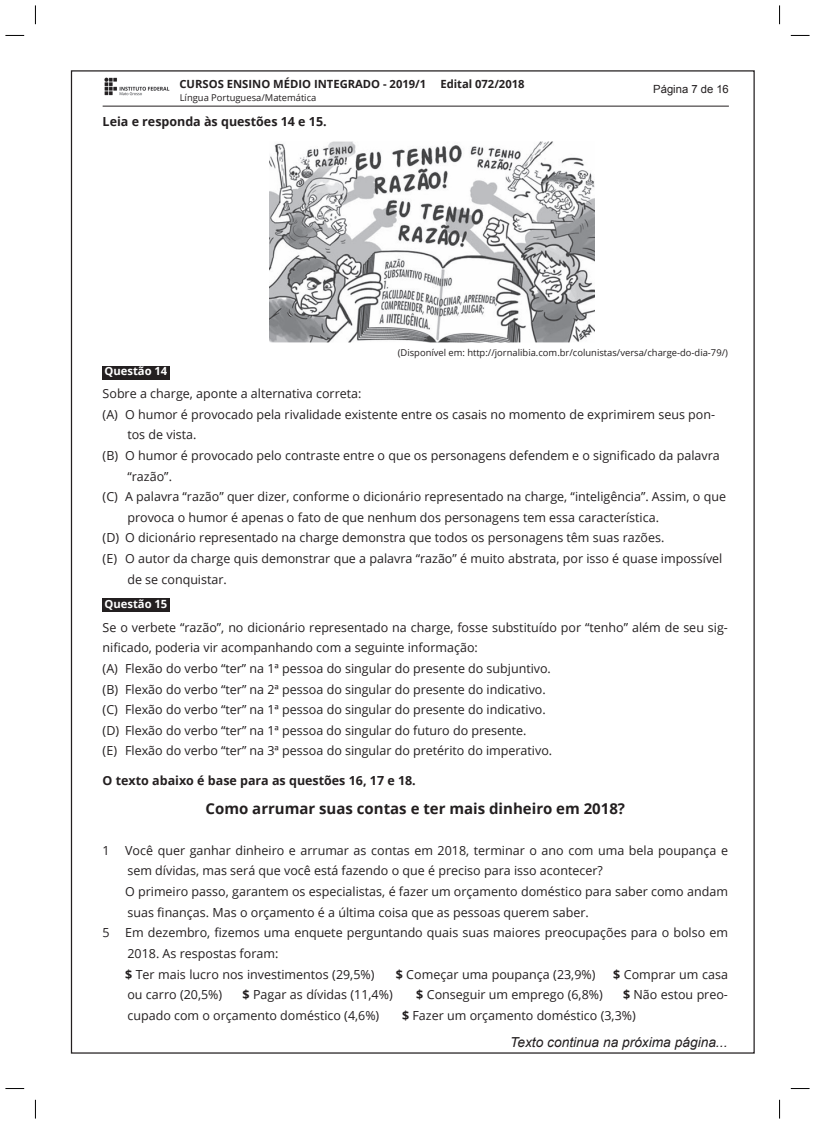
<style>
.page{position:relative;width:815px;height:1124px;background:#fff}
.page>*{position:absolute;margin:0;border:0;box-sizing:border-box;transform-origin:0 0}
.t1{font:700 15px "Open Sans";color:#231f20}
.t2{font:italic 13.75px "Arial";color:#231f20}
.t3{font:12.5px/20.6px "Open Sans";color:#231f20}
.t4{font:700 12.5px "Open Sans";color:#231f20}
.t5{font:700 11.25px "Open Sans";letter-spacing:-.005em;color:#231f20}
.t6{font:700 11.25px "Open Sans";color:#fff}
.t7{font:11.25px "Arial";color:#231f20}
.t8{font:9.38px "Open Sans";color:#231f20}
.s1{font-weight:700}
</style>
<div class="page">
<hr style="left:103px;top:106px;width:626px;height:1px;background:#231f20">
<img style="left:104px;top:77px;width:66px;height:19px">
<div style="left:103px;top:366px;width:67px;height:14px;background:#231f20"></div>
<div style="left:103px;top:598px;width:67px;height:14px;background:#231f20"></div>
<img style="left:270px;top:142px;width:324px;height:200px">
<svg style="left:5px;top:35px;width:19px;height:1px"></svg>
<svg style="left:791px;top:35px;width:19px;height:1px"></svg>
<svg style="left:5px;top:1088px;width:19px;height:1px"></svg>
<svg style="left:791px;top:1088px;width:19px;height:1px"></svg>
<svg style="left:35px;top:5px;width:1px;height:19px"></svg>
<svg style="left:35px;top:1099px;width:1px;height:19px"></svg>
<svg style="left:779px;top:5px;width:1px;height:19px"></svg>
<svg style="left:779px;top:1099px;width:1px;height:19px"></svg>
<p class="t5" style="left:179px;top:76px;width:248px">CURSOS ENSINO MÉDIO INTEGRADO - 2019/1</p>
<p class="t5" style="left:441px;top:76px;width:85px">Edital 072/2018</p>
<p class="t8" style="left:180px;top:91px;width:138px">Língua Portuguesa/Matemática</p>
<p class="t4" style="left:103px;top:113px;width:226px">Leia e responda às questões 14 e 15.</p>
<p class="t7" style="left:653px;top:83px;width:77px">Página 7 de 16</p>
<p class="t6" style="left:104px;top:363px;width:64px">Questão 14</p>
<p class="t8" style="left:398px;top:346px;width:332px">(Disponível em: http://jornalibia.com.br/colunistas/versa/charge-do-dia-79/)</p>
<p class="t3" style="left:103px;top:383px;width:260px">Sobre a charge, aponte a alternativa correta:</p>
<p class="t3" style="left:103px;top:403px;width:614px">(A) O humor é provocado pela rivalidade existente entre os casais no momento de exprimirem seus pon-</p>
<p class="t3" style="left:127px;top:424px;width:71px">tos de vista.</p>
<p class="t3" style="left:103px;top:444px;width:619px">(B) O humor é provocado pelo contraste entre o que os personagens defendem e o significado da palavra</p>
<p class="t3" style="left:127px;top:465px;width:46px">“razão”.</p>
<p class="t3" style="left:103px;top:486px;width:625px">(C) A palavra “razão” quer dizer, conforme o dicionário representado na charge, “inteligência”. Assim, o que</p>
<p class="t3" style="left:127px;top:506px;width:533px">provoca o humor é apenas o fato de que nenhum dos personagens tem essa característica.</p>
<p class="t3" style="left:103px;top:527px;width:563px">(D) O dicionário representado na charge demonstra que todos os personagens têm suas razões.</p>
<p class="t3" style="left:103px;top:548px;width:621px">(E) O autor da charge quis demonstrar que a palavra “razão” é muito abstrata, por isso é quase impossível</p>
<p class="t3" style="left:127px;top:568px;width:101px">de se conquistar.</p>
<p class="t3" style="left:103px;top:616px;width:627px">Se o verbete “razão”, no dicionário representado na charge, fosse substituído por “tenho” além de seu sig&shy;nificado, poderia vir acompanhando com a seguinte informação:<br>(A) Flexão do verbo “ter” na 1ª pessoa do singular do presente do subjuntivo.<br>(B) Flexão do verbo “ter” na 2ª pessoa do singular do presente do indicativo.<br>(C) Flexão do verbo “ter” na 1ª pessoa do singular do presente do indicativo.<br>(D) Flexão do verbo “ter” na 1ª pessoa do singular do futuro do presente.<br>(E) Flexão do verbo “ter” na 3ª pessoa do singular do pretérito do imperativo.</p>
<p class="t4" style="left:103px;top:772px;width:315px">O texto abaixo é base para as questões 16, 17 e 18.</p>
<p class="t1" style="left:206px;top:797px;width:421px">Como arrumar suas contas e ter mais dinheiro em 2018?</p>
<p class="t3" style="left:103px;top:839px;width:627px">1 Você quer ganhar dinheiro e arrumar as contas em 2018, terminar o ano com uma bela poupança e</p>
<p class="t3" style="left:127px;top:860px;width:477px">sem dívidas, mas será que você está fazendo o que é preciso para isso acontecer?</p>
<p class="t3" style="left:125px;top:880px;width:604px">O primeiro passo, garantem os especialistas, é fazer um orçamento doméstico para saber como andam</p>
<p class="t3" style="left:127px;top:901px;width:463px">suas finanças. Mas o orçamento é a última coisa que as pessoas querem saber.</p>
<p class="t3" style="left:103px;top:922px;width:627px">5 Em dezembro, fizemos uma enquete perguntando quais suas maiores preocupações para o bolso em</p>
<p class="t3" style="left:127px;top:942px;width:152px">2018. As respostas foram:</p>
<p class="t3" style="left:125px;top:963px;width:251px"><span class="s1">$</span> Ter mais lucro nos investimentos (29,5%)</p>
<p class="t3" style="left:396px;top:963px;width:201px"><span class="s1">$</span> Começar uma poupança (23,9%)</p>
<p class="t3" style="left:613px;top:963px;width:116px"><span class="s1">$</span> Comprar um casa</p>
<p class="t3" style="left:127px;top:983px;width:96px">ou carro (20,5%)</p>
<p class="t3" style="left:243px;top:983px;width:152px"><span class="s1">$</span> Pagar as dívidas (11,4%)</p>
<p class="t3" style="left:416px;top:983px;width:188px"><span class="s1">$</span> Conseguir um emprego (6,8%)</p>
<p class="t3" style="left:623px;top:983px;width:106px"><span class="s1">$</span> Não estou preo-</p>
<p class="t3" style="left:127px;top:1004px;width:253px">cupado com o orçamento doméstico (4,6%)</p>
<p class="t3" style="left:402px;top:1004px;width:235px"><span class="s1">$</span> Fazer um orçamento doméstico (3,3%)</p>
<p class="t2" style="left:510px;top:1034px;width:219px">Texto continua na próxima página...</p>
<p class="t6" style="left:104px;top:595px;width:64px">Questão 15</p>
</div>
